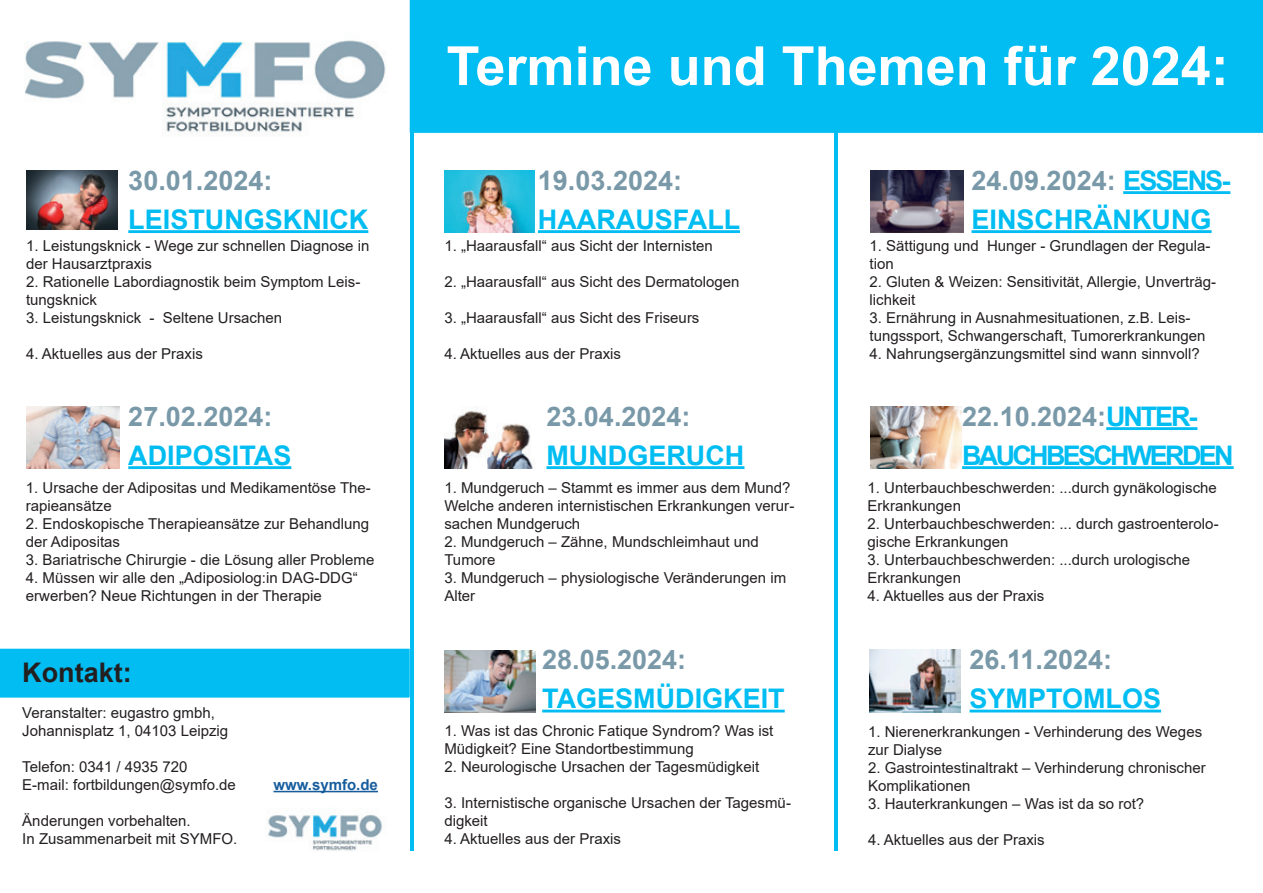
<style>
.page{position:relative;width:1263px;height:893px;background:#fff}
.page>*{position:absolute;margin:0;border:0;box-sizing:border-box;transform-origin:0 0}
.t1{font:700 54px "Arial";color:#fff}
.t2{font:700 27px "Arial";color:#7999a9}
.t3{font:700 27px "Arial";color:#01bdf2}
.t4{font:700 27px "Arial";letter-spacing:-.035em;color:#7999a9}
.t5{font:700 27px "Arial";letter-spacing:-.1em;color:#01bdf2}
.t6{font:700 27px "Arial";color:#231f20}
.t7{font:15px/18px "Arial";color:#231f20}
.t8{font:700 15px "Arial";color:#175d9e}
.s1{color:#01bdf2}
</style>
<div class="page">
<div style="left:0;top:649px;width:410px;height:49px;background:#01bdf2"></div>
<img style="left:25px;top:0;width:385px;height:180px">
<img style="left:268px;top:792px;width:115px;height:59px">
<div style="left:410px;top:0;width:853px;height:133px;background:#01bdf2"></div>
<hr style="left:273px;top:791px;width:105px;height:1px;background:#175d9e">
<hr style="left:410px;top:102px;width:4px;height:748px;background:#01bdf2">
<hr style="left:128px;top:466px;width:163px;height:3px;background:#01bdf2">
<hr style="left:1123px;top:191px;width:107px;height:3px;background:#01bdf2">
<hr style="left:971px;top:230px;width:240px;height:3px;background:#01bdf2">
<hr style="left:538px;top:230px;width:202px;height:3px;background:#01bdf2">
<hr style="left:128px;top:230px;width:240px;height:3px;background:#01bdf2">
<hr style="left:542px;top:710px;width:243px;height:2px;background:#01bdf2">
<hr style="left:546px;top:466px;width:198px;height:3px;background:#01bdf2">
<hr style="left:969px;top:710px;width:192px;height:2px;background:#01bdf2">
<hr style="left:1106px;top:427px;width:91px;height:3px;background:#01bdf2">
<hr style="left:962px;top:466px;width:272px;height:3px;background:#01bdf2">
<hr style="left:834px;top:102px;width:4px;height:748px;background:#01bdf2">
<img style="left:870px;top:406px;width:91px;height:63px">
<img style="left:444px;top:411px;width:89px;height:58px">
<img style="left:444px;top:170px;width:90px;height:63px">
<img style="left:870px;top:170px;width:93px;height:63px">
<img style="left:444px;top:650px;width:91px;height:63px">
<img style="left:870px;top:649px;width:91px;height:63px">
<img style="left:26px;top:406px;width:94px;height:63px">
<img style="left:26px;top:170px;width:91px;height:60px">
<p class="t2" style="left:128px;top:161px;width:146px">30.01.2024:</p>
<p class="t3" style="left:128px;top:200px;width:242px">LEISTUNGSKNICK</p>
<p class="t7" style="left:26px;top:237px;width:345px">1. Leistungsknick - Wege zur schnellen Diagnose in der Hausarztpraxis</p>
<p class="t7" style="left:26px;top:273px;width:336px">2. Rationelle Labordiagnostik beim Symptom Leis&shy;tungsknick</p>
<p class="t7" style="left:26px;top:309px;width:257px">3. Leistungsknick - Seltene Ursachen</p>
<p class="t7" style="left:26px;top:345px;width:178px">4. Aktuelles aus der Praxis</p>
<p class="t2" style="left:128px;top:397px;width:146px">27.02.2024:</p>
<p class="t3" style="left:128px;top:436px;width:165px">ADIPOSITAS</p>
<p class="t7" style="left:26px;top:478px;width:346px">1. Ursache der Adipositas und Medikamentöse The&shy;rapieansätze</p>
<p class="t7" style="left:26px;top:514px;width:345px">2. Endoskopische Therapieansätze zur Behandlung der Adipositas</p>
<p class="t7" style="left:26px;top:550px;width:350px">3. Bariatrische Chirurgie - die Lösung aller Probleme</p>
<p class="t7" style="left:26px;top:568px;width:333px">4. Müssen wir alle den „Adiposiolog:in DAG-DDG“ erwerben? Neue Richtungen in der Therapie</p>
<p class="t6" style="left:22px;top:653px;width:111px">Kontakt:</p>
<p class="t7" style="left:22px;top:704px;width:194px">Veranstalter: eugastro gmbh,</p>
<p class="t7" style="left:22px;top:722px;width:207px">Johannisplatz 1, 04103 Leipzig</p>
<p class="t7" style="left:22px;top:758px;width:167px">Telefon: 0341 / 4935 720</p>
<p class="t7" style="left:22px;top:776px;width:215px">E-mail: fortbildungen@symfo.de</p>
<p class="t8" style="left:273px;top:774px;width:106px">www.symfo.de</p>
<p class="t7" style="left:22px;top:812px;width:170px">Änderungen vorbehalten.</p>
<p class="t7" style="left:22px;top:830px;width:217px">In Zusammenarbeit mit SYMFO.</p>
<p class="t1" style="left:446px;top:28px;width:784px">Termine und Themen für 2024:</p>
<p class="t2" style="left:538px;top:161px;width:146px">19.03.2024:</p>
<p class="t3" style="left:538px;top:200px;width:204px">HAARAUSFALL</p>
<p class="t7" style="left:444px;top:237px;width:270px">1. „Haarausfall“ aus Sicht der Internisten</p>
<p class="t7" style="left:444px;top:273px;width:297px">2. „Haarausfall“ aus Sicht des Dermatologen</p>
<p class="t7" style="left:444px;top:309px;width:257px">3. „Haarausfall“ aus Sicht des Friseurs</p>
<p class="t7" style="left:444px;top:345px;width:178px">4. Aktuelles aus der Praxis</p>
<p class="t2" style="left:546px;top:397px;width:146px">23.04.2024:</p>
<p class="t3" style="left:546px;top:436px;width:199px">MUNDGERUCH</p>
<p class="t7" style="left:444px;top:478px;width:351px">1. Mundgeruch – Stammt es immer aus dem Mund?<br>Welche anderen internistischen Erkrankungen verur&shy;sachen Mundgeruch</p>
<p class="t7" style="left:444px;top:532px;width:316px">2. Mundgeruch – Zähne, Mundschleimhaut und<br>Tumore</p>
<p class="t7" style="left:444px;top:568px;width:343px">3. Mundgeruch – physiologische Veränderungen im<br>Alter</p>
<p class="t2" style="left:542px;top:641px;width:146px">28.05.2024:</p>
<p class="t3" style="left:542px;top:680px;width:244px">TAGESMÜDIGKEIT</p>
<p class="t7" style="left:444px;top:722px;width:331px">1. Was ist das Chronic Fatique Syndrom? Was ist<br>Müdigkeit? Eine Standortbestimmung</p>
<p class="t7" style="left:444px;top:758px;width:316px">2. Neurologische Ursachen der Tagesmüdigkeit</p>
<p class="t7" style="left:444px;top:794px;width:348px">3. Internistische organische Ursachen der Tagesmü&shy;digkeit</p>
<p class="t7" style="left:444px;top:830px;width:178px">4. Aktuelles aus der Praxis</p>
<p class="t4" style="left:971px;top:161px;width:260px">24.09.2024: <span class="s1">ESSENS-</span></p>
<p class="t3" style="left:971px;top:200px;width:241px">EINSCHRÄNKUNG</p>
<p class="t7" style="left:869px;top:237px;width:343px">1. Sättigung und Hunger - Grundlagen der Regula&shy;tion</p>
<p class="t7" style="left:869px;top:273px;width:348px">2. Gluten &amp; Weizen: Sensitivität, Allergie, Unverträg&shy;lichkeit</p>
<p class="t7" style="left:869px;top:309px;width:337px">3. Ernährung in Ausnahmesituationen, z.B. Leis&shy;tungssport, Schwangerschaft, Tumorerkrankungen</p>
<p class="t7" style="left:869px;top:345px;width:332px">4. Nahrungsergänzungsmittel sind wann sinnvoll?</p>
<p class="t2" style="left:962px;top:397px;width:237px">22.10.2024:<span class="s1">UNTER-</span></p>
<p class="t5" style="left:962px;top:436px;width:273px">BAUCHBESCHWERDEN</p>
<p class="t7" style="left:868px;top:478px;width:351px">1. Unterbauchbeschwerden: ...durch gynäkologische<br>Erkrankungen</p>
<p class="t7" style="left:868px;top:514px;width:353px">2. Unterbauchbeschwerden: ... durch gastroenterolo&shy;gische Erkrankungen</p>
<p class="t7" style="left:868px;top:550px;width:324px">3. Unterbauchbeschwerden: ...durch urologische<br>Erkrankungen</p>
<p class="t7" style="left:868px;top:586px;width:178px">4. Aktuelles aus der Praxis</p>
<p class="t2" style="left:969px;top:641px;width:144px">26.11.2024:</p>
<p class="t3" style="left:969px;top:680px;width:193px">SYMPTOMLOS</p>
<p class="t7" style="left:868px;top:723px;width:336px">1. Nierenerkrankungen - Verhinderung des Weges zur Dialyse</p>
<p class="t7" style="left:868px;top:759px;width:339px">2. Gastrointestinaltrakt – Verhinderung chronischer<br>Komplikationen</p>
<p class="t7" style="left:868px;top:795px;width:278px">3. Hauterkrankungen – Was ist da so rot?</p>
<p class="t7" style="left:868px;top:831px;width:178px">4. Aktuelles aus der Praxis</p>
</div>
